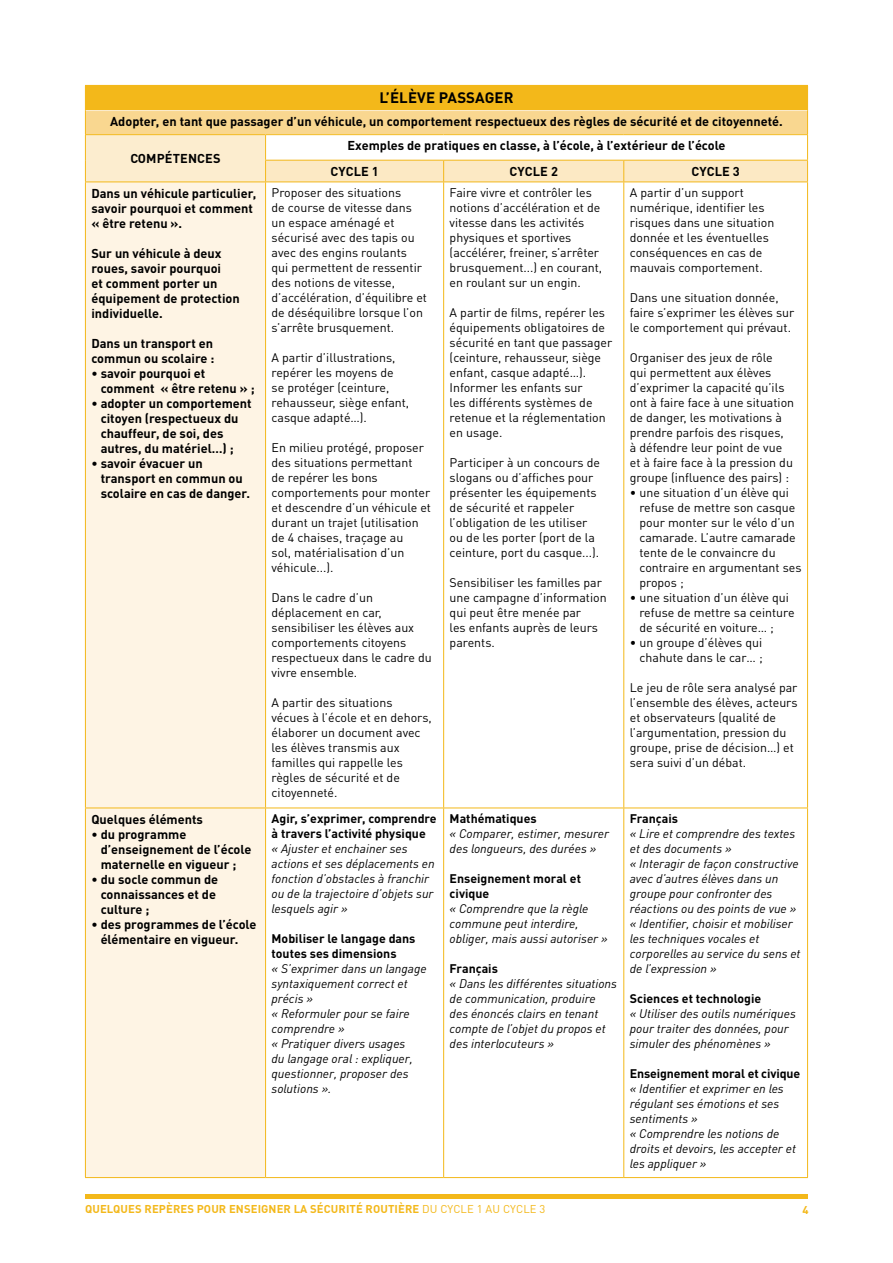
<style>
.page{position:relative;width:893px;height:1263px;background:#fff}
.page>*{position:absolute;margin:0;border:0;box-sizing:border-box;transform-origin:0 0}
.t1{font:700 15px "DIN Pro";letter-spacing:.01em;color:#000}
.t2{font:700 12.75px/15px "DIN Pro";color:#000}
.t3{font:12.3px/15px "DIN Pro";color:#000}
.t4{font:italic 12.3px/15px "DIN Pro";color:#000}
.t5{font:700 12.3px/15px "DIN Pro";color:#000}
.t6{font:700 11.25px "DIN Pro";letter-spacing:.01em;color:#f3b81a}
.s1{font-weight:400}
</style>
<div class="page">
<hr style="left:85px;top:1194px;width:723px;height:4px;background:#f3b81a">
<div style="left:85px;top:85px;width:722px;height:26px;background:#f3b81a"></div>
<div style="left:85px;top:111px;width:722px;height:24px;background:#f9d790"></div>
<div style="left:85px;top:135px;width:181px;height:47px;background:#fcedcf"></div>
<div style="left:86px;top:183px;width:179px;height:994px;background:#fef4e4"></div>
<hr style="left:624px;top:85px;width:184px;height:1px;background:#f3b81a">
<hr style="left:443px;top:182px;width:1px;height:625px;background:#f3b81a">
<hr style="left:807px;top:182px;width:1px;height:625px;background:#f3b81a">
<hr style="left:443px;top:808px;width:1px;height:369px;background:#f3b81a">
<hr style="left:624px;top:807px;width:184px;height:1px;background:#f3b81a">
<hr style="left:807px;top:808px;width:1px;height:369px;background:#f3b81a">
<hr style="left:624px;top:1177px;width:184px;height:1px;background:#f3b81a">
<hr style="left:623px;top:182px;width:1px;height:625px;background:#f3b81a">
<hr style="left:266px;top:807px;width:178px;height:1px;background:#f3b81a">
<hr style="left:444px;top:807px;width:180px;height:1px;background:#f3b81a">
<hr style="left:623px;top:808px;width:1px;height:369px;background:#f3b81a">
<hr style="left:266px;top:1177px;width:178px;height:1px;background:#f3b81a">
<hr style="left:444px;top:1177px;width:180px;height:1px;background:#f3b81a">
<hr style="left:624px;top:182px;width:184px;height:1px;background:#f3b81a">
<hr style="left:444px;top:182px;width:180px;height:1px;background:#f3b81a">
<hr style="left:266px;top:182px;width:178px;height:1px;background:#f3b81a">
<hr style="left:86px;top:110px;width:180px;height:1px;background:#fcedcf">
<hr style="left:85px;top:182px;width:1px;height:625px;background:#f3b81a">
<hr style="left:265px;top:182px;width:1px;height:625px;background:#f3b81a">
<hr style="left:85px;top:807px;width:181px;height:1px;background:#f3b81a">
<hr style="left:85px;top:808px;width:1px;height:369px;background:#f3b81a">
<hr style="left:265px;top:808px;width:1px;height:369px;background:#f3b81a">
<hr style="left:85px;top:1177px;width:181px;height:1px;background:#f3b81a">
<hr style="left:85px;top:134px;width:181px;height:1px;background:#f3b81a">
<svg style="left:85px;top:110px;width:1px;height:72px"></svg>
<svg style="left:265px;top:86px;width:543px;height:96px"></svg>
<hr style="left:85px;top:182px;width:181px;height:1px;background:#f3b81a">
<p class="t1" style="left:379px;top:88px;width:136px">L’ÉLÈVE PASSAGER</p>
<p class="t2" style="left:110px;top:114px;width:674px">Adopter, en tant que passager d’un véhicule, un comportement respectueux des règles de sécurité et de citoyenneté.</p>
<p class="t2" style="left:130px;top:151px;width:92px">COMPÉTENCES</p>
<p class="t2" style="left:348px;top:138px;width:380px">Exemples de pratiques en classe, à l’école, à l’extérieur de l’école</p>
<p class="t2" style="left:330px;top:163px;width:50px">CYCLE 1</p>
<p class="t2" style="left:510px;top:163px;width:50px">CYCLE 2</p>
<p class="t2" style="left:691px;top:163px;width:50px">CYCLE 3</p>
<p class="t2" style="left:91px;top:185px;width:166px">Dans un véhicule particulier, savoir pourquoi et comment « être retenu ».</p>
<p class="t2" style="left:91px;top:245px;width:150px">Sur un véhicule à deux roues, savoir pourquoi<br>et comment porter un équipement de protection individuelle.</p>
<p class="t2" style="left:91px;top:335px;width:124px">Dans un transport en commun ou scolaire :</p>
<p class="t2" style="left:101px;top:365px;width:155px;text-indent:-9px">• savoir pourquoi et comment « être retenu » ;</p>
<p class="t2" style="left:101px;top:395px;width:153px;text-indent:-9px">• adopter un comportement citoyen (respectueux du chauffeur, de soi, des autres, du matériel…) ;</p>
<p class="t2" style="left:101px;top:455px;width:151px;text-indent:-9px">• savoir évacuer un transport en commun ou scolaire en cas de danger.</p>
<p class="t2" style="left:91px;top:811px;width:113px">Quelques éléments</p>
<p class="t2" style="left:101px;top:826px;width:152px;text-indent:-9px">• du programme d’enseignement de l’école maternelle en vigueur ;</p>
<p class="t2" style="left:101px;top:871px;width:119px;text-indent:-9px">• du socle commun de connaissances et de culture ;</p>
<p class="t2" style="left:101px;top:916px;width:157px;text-indent:-9px">• des programmes de l’école élémentaire en vigueur.</p>
<p class="t3" style="left:272px;top:185px;width:157px">Proposer des situations<br>de course de vitesse dans un espace aménagé et sécurisé avec des tapis ou avec des engins roulants<br>qui permettent de ressentir des notions de vitesse, d’accélération, d’équilibre et de déséquilibre lorsque l’on s’arrête brusquement.</p>
<p class="t3" style="left:272px;top:350px;width:139px">A partir d’illustrations, repérer les moyens de se protéger (ceinture, rehausseur, siège enfant, casque adapté…).</p>
<p class="t3" style="left:272px;top:440px;width:161px">En milieu protégé, proposer des situations permettant<br>de repérer les bons comportements pour monter et descendre d’un véhicule et durant un trajet (utilisation de 4 chaises, traçage au<br>sol, matérialisation d’un véhicule...).</p>
<p class="t3" style="left:272px;top:590px;width:162px">Dans le cadre d’un déplacement en car, sensibiliser les élèves aux comportements citoyens respectueux dans le cadre du vivre ensemble.</p>
<p class="t3" style="left:272px;top:695px;width:162px">A partir des situations vécues à l’école et en dehors, élaborer un document avec les élèves transmis aux familles qui rappelle les règles de sécurité et de citoyenneté.</p>
<p class="t5" style="left:272px;top:811px;width:167px">Agir, s’exprimer, comprendre à travers l’activité physique</p>
<p class="t4" style="left:272px;top:841px;width:165px">« Ajuster et enchainer ses actions et ses déplacements en fonction d’obstacles à franchir ou de la trajectoire d’objets sur lesquels agir »</p>
<p class="t5" style="left:272px;top:931px;width:145px">Mobiliser le langage dans toutes ses dimensions</p>
<p class="t4" style="left:272px;top:961px;width:157px">« S’exprimer dans un langage syntaxiquement correct et précis »</p>
<p class="t4" style="left:272px;top:1006px;width:140px">« Reformuler pour se faire comprendre »</p>
<p class="t4" style="left:272px;top:1036px;width:143px">« Pratiquer divers usages du langage oral : expliquer, questionner, proposer des solutions ».</p>
<p class="t3" style="left:450px;top:185px;width:154px">Faire vivre et contrôler les notions d’accélération et de vitesse dans les activités physiques et sportives (accélérer, freiner, s’arrêter brusquement...) en courant, en roulant sur un engin.</p>
<p class="t3" style="left:450px;top:305px;width:164px">A partir de films, repérer les équipements obligatoires de sécurité en tant que passager (ceinture, rehausseur, siège enfant, casque adapté…).<br>Informer les enfants sur<br>les différents systèmes de retenue et la réglementation en usage.</p>
<p class="t3" style="left:450px;top:455px;width:152px">Participer à un concours de slogans ou d’affiches pour présenter les équipements de sécurité et rappeler l’obligation de les utiliser ou de les porter (port de la ceinture, port du casque...).</p>
<p class="t3" style="left:450px;top:575px;width:159px">Sensibiliser les familles par une campagne d’information qui peut être menée par<br>les enfants auprès de leurs parents.</p>
<p class="t3" style="left:630px;top:185px;width:146px">A partir d’un support numérique, identifier les risques dans une situation donnée et les éventuelles conséquences en cas de mauvais comportement.</p>
<p class="t3" style="left:630px;top:290px;width:166px">Dans une situation donnée, faire s’exprimer les élèves sur le comportement qui prévaut.</p>
<p class="t3" style="left:630px;top:350px;width:166px">Organiser des jeux de rôle<br>qui permettent aux élèves d’exprimer la capacité qu’ils ont à faire face à une situation de danger, les motivations à prendre parfois des risques,<br>à défendre leur point de vue et à faire face à la pression du groupe (influence des pairs) :</p>
<p class="t3" style="left:639px;top:485px;width:164px;text-indent:-10px">• une situation d’un élève qui refuse de mettre son casque pour monter sur le vélo d’un camarade. L’autre camarade tente de le convaincre du contraire en argumentant ses propos ;</p>
<p class="t3" style="left:639px;top:590px;width:157px;text-indent:-10px">• une situation d’un élève qui refuse de mettre sa ceinture de sécurité en voiture… ;</p>
<p class="t3" style="left:630px;top:635px;width:134px;text-align:right">• un groupe d’élèves qui chahute dans le car… ;</p>
<p class="t3" style="left:630px;top:680px;width:169px">Le jeu de rôle sera analysé par l’ensemble des élèves, acteurs et observateurs (qualité de l’argumentation, pression du groupe, prise de décision…) et sera suivi d’un débat.</p>
<p class="t5" style="left:450px;top:811px;width:89px">Mathématiques</p>
<p class="t4" style="left:450px;top:826px;width:161px">« Comparer, estimer, mesurer des longueurs, des durées »</p>
<p class="t5" style="left:450px;top:871px;width:133px">Enseignement moral et civique</p>
<p class="t4" style="left:450px;top:901px;width:160px">« Comprendre que la règle commune peut interdire, obliger, mais aussi autoriser »</p>
<p class="t5" style="left:450px;top:961px;width:50px">Français</p>
<p class="t4" style="left:450px;top:976px;width:169px">« Dans les différentes situations de communication, produire des énoncés clairs en tenant compte de l’objet du propos et des interlocuteurs »</p>
<p class="t5" style="left:630px;top:811px;width:50px">Français</p>
<p class="t4" style="left:630px;top:826px;width:167px">« Lire et comprendre des textes et des documents »</p>
<p class="t4" style="left:630px;top:856px;width:170px">« Interagir de façon constructive avec d’autres élèves dans un groupe pour confronter des réactions ou des points de vue »</p>
<p class="t4" style="left:630px;top:916px;width:172px">« Identifier, choisir et mobiliser les techniques vocales et corporelles au service du sens et de l’expression »</p>
<p class="t5" style="left:630px;top:991px;width:133px">Sciences et technologie</p>
<p class="t4" style="left:630px;top:1006px;width:168px">« Utiliser des outils numériques pour traiter des données, pour simuler des phénomènes »</p>
<p class="t5" style="left:630px;top:1066px;width:172px">Enseignement moral et civique</p>
<p class="t4" style="left:630px;top:1081px;width:155px">« Identifier et exprimer en les régulant ses émotions et ses sentiments »</p>
<p class="t4" style="left:630px;top:1126px;width:168px">« Comprendre les notions de droits et devoirs, les accepter et les appliquer »</p>
<p class="t6" style="left:85px;top:1201px;width:462px">QUELQUES REPÈRES POUR ENSEIGNER LA SÉCURITÉ ROUTIÈRE <span class="s1">DU CYCLE 1 AU CYCLE 3</span></p>
<p class="t6" style="left:802px;top:1202px;width:8px">4</p>
</div>
